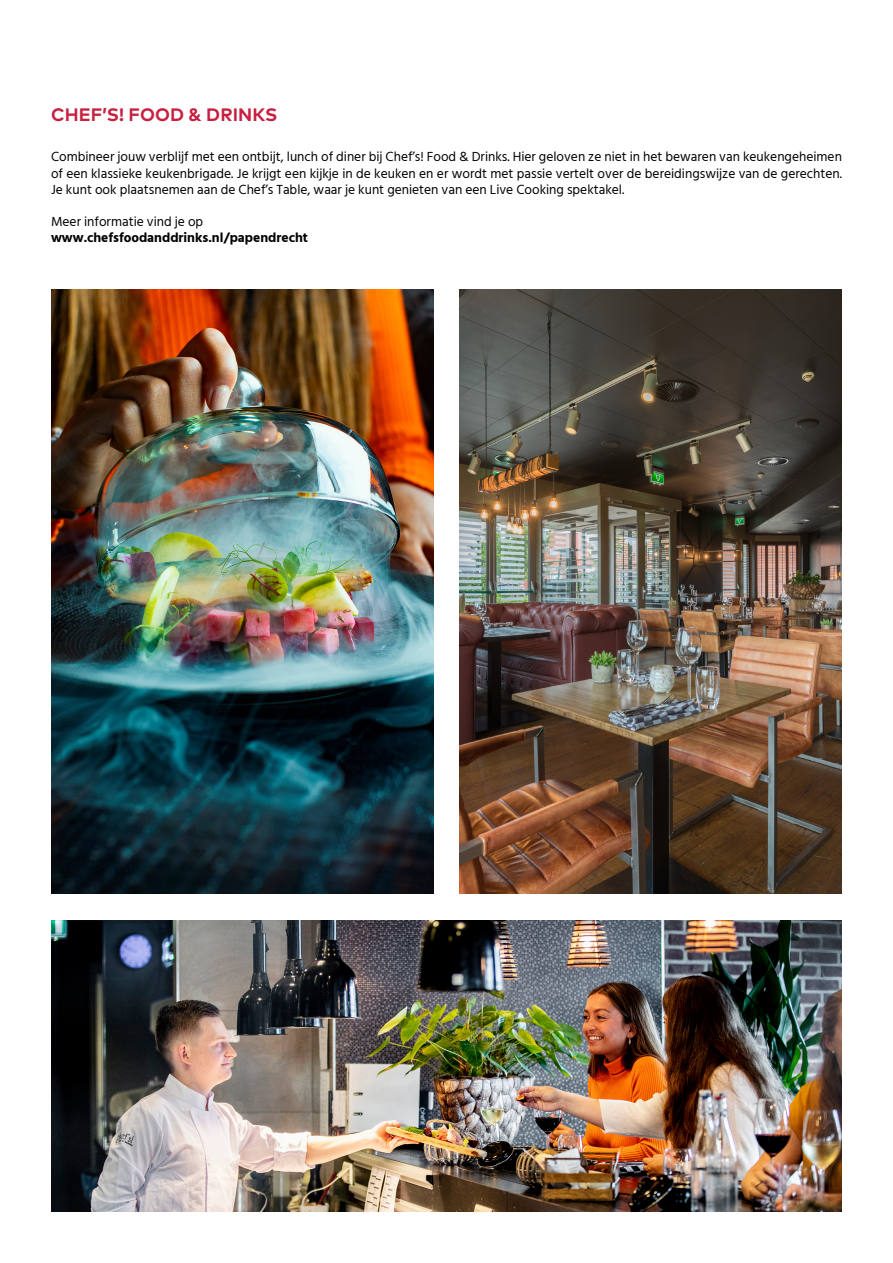
<style>
.page{position:relative;width:893px;height:1263px;background:#fff}
.page>*{position:absolute;margin:0;border:0;box-sizing:border-box;transform-origin:0 0}
.t1{font:700 18px "Mark Pro";letter-spacing:.005em;color:#c72040}
.t2{font:13.5px/16.2px "Hind Siliguri";color:#000;text-align:justify}
.t3{font:700 13.5px "Hind Siliguri";color:#000}
</style>
<div class="page">
<img style="left:51px;top:921px;width:791px;height:291px">
<img style="left:459px;top:289px;width:383px;height:605px">
<img style="left:51px;top:289px;width:383px;height:605px">
<h1 class="t1" style="left:51px;top:100px;width:228px">CHEF’S! FOOD &amp; DRINKS</h1>
<p class="t2" style="left:51px;top:150px;width:792px">Combineer jouw verblijf met een ontbijt, lunch of diner bij Chef’s! Food &amp; Drinks. Hier geloven ze niet in het bewaren van keukengeheimen of een klassieke keukenbrigade. Je krijgt een kijkje in de keuken en er wordt met passie vertelt over de bereidingswijze van de gerechten.<br>Je kunt ook plaatsnemen aan de Chef’s Table, waar je kunt genieten van een Live Cooking spektakel.</p>
<p class="t2" style="left:51px;top:214px;width:154px">Meer informatie vind je op</p>
<p class="t3" style="left:51px;top:227px;width:258px">www.chefsfoodanddrinks.nl/papendrecht</p>
</div>
